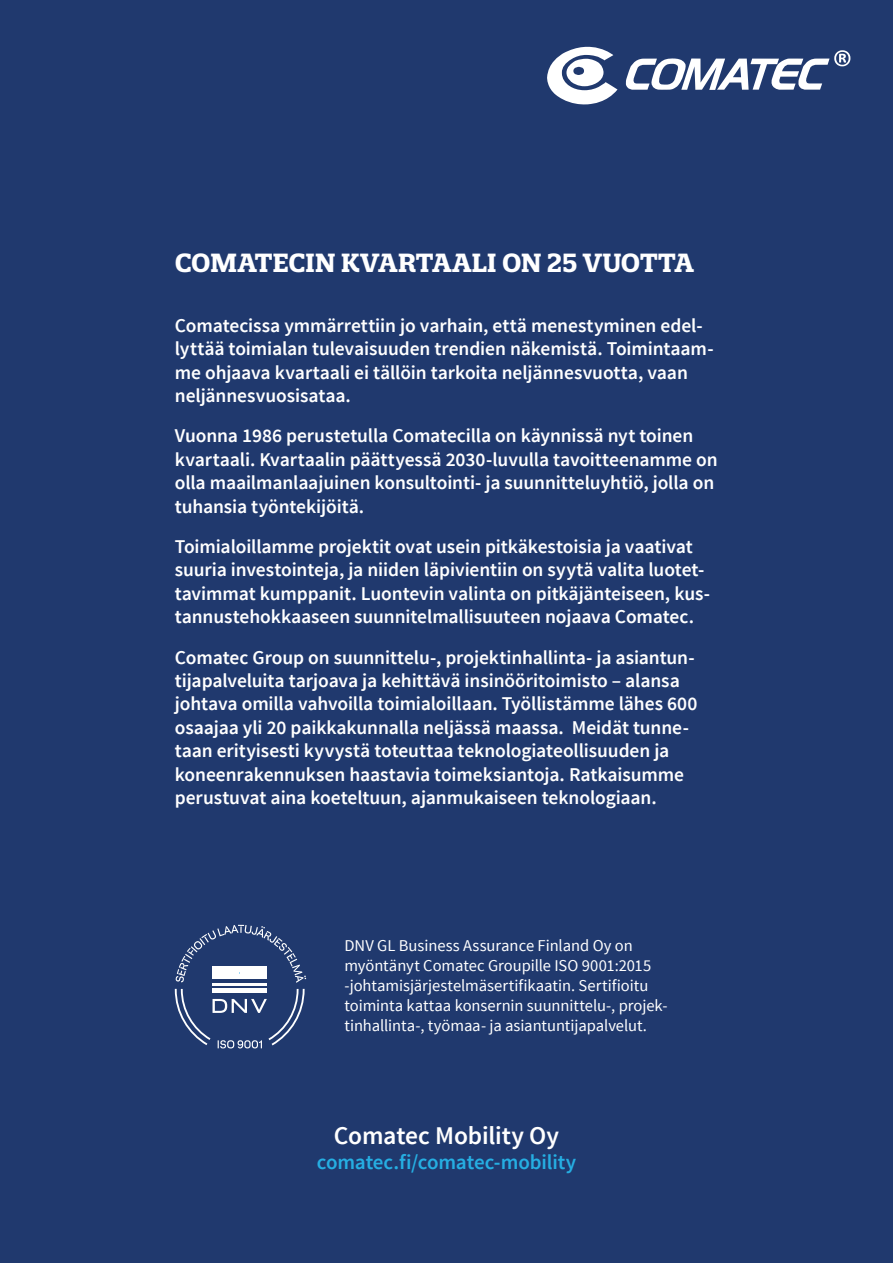
<style>
.page{position:relative;width:893px;height:1263px;background:#20396e}
.page>*{position:absolute;margin:0;border:0;box-sizing:border-box;transform-origin:0 0}
.laatikko-otsikko_neg{font:700 25.5px "Quatro Slab";letter-spacing:-.01em;color:#fff}
.leipäteksti_nega{font:600 25.5px "Source Sans Pro";letter-spacing:-.005em;color:#fff}
.leipäteksti_nega-2{font:600 21px "Source Sans Pro";letter-spacing:-.005em;color:#26aee2}
.leipäteksti_nega-3{font:600 19.5px/23.4px "Source Sans Pro";letter-spacing:-.005em;color:#fff}
.leipäteksti_pieni_ne{font:16.5px/19.8px "Source Sans Pro";letter-spacing:-.005em;color:#fff}
</style>
<div class="page">
<hr style="left:212px;top:984px;width:55px;height:2px;background:#fff">
<hr style="left:212px;top:988px;width:55px;height:4px;background:#fff">
<svg style="left:175px;top:989px;width:130px;height:59px"></svg>
<svg style="left:175px;top:925px;width:131px;height:58px"></svg>
<svg style="left:547px;top:46px;width:70px;height:59px"></svg>
<svg style="left:626px;top:50px;width:224px;height:40px"></svg>
<p class="laatikko-otsikko_neg" style="left:175px;top:247px;width:520px">COMATECIN KVARTAALI ON 25 VUOTTA</p>
<p class="leipäteksti_nega-3" style="left:175px;top:314px;width:540px">Comatecissa ymmärrettiin jo varhain, että menestyminen edel&shy;lyttää toimialan tulevaisuuden trendien näkemistä. Toimintaam&shy;me ohjaava kvartaali ei tällöin tarkoita neljännesvuotta, vaan neljännesvuosisataa.</p>
<p class="leipäteksti_nega-3" style="left:175px;top:425px;width:544px">Vuonna 1986 perustetulla Comatecilla on käynnissä nyt toinen kvartaali. Kvartaalin päättyessä 2030-luvulla tavoitteenamme on olla maailmanlaajuinen konsultointi- ja suunnitteluyhtiö, jolla on tuhansia työntekijöitä.</p>
<p class="leipäteksti_nega-3" style="left:175px;top:535px;width:537px">Toimialoillamme projektit ovat usein pitkäkestoisia ja vaativat suuria investointeja, ja niiden läpivientiin on syytä valita luotet&shy;tavimmat kumppanit. Luontevin valinta on pitkäjänteiseen, kus&shy;tannustehokkaaseen suunnitelmallisuuteen nojaava Comatec.</p>
<p class="leipäteksti_nega-3" style="left:175px;top:646px;width:524px">Comatec Group on suunnittelu-, projektinhallinta- ja asiantun&shy;tijapalveluita tarjoava ja kehittävä insinööritoimisto – alansa johtava omilla vahvoilla toimialoillaan. Työllistämme lähes 600 osaajaa yli 20 paikkakunnalla neljässä maassa. Meidät tunne&shy;taan erityisesti kyvystä toteuttaa teknologiateollisuuden ja koneenrakennuksen haastavia toimeksiantoja. Ratkaisumme perustuvat aina koeteltuun, ajanmukaiseen teknologiaan.</p>
<p class="leipäteksti_pieni_ne" style="left:344px;top:936px;width:325px">DNV GL Business Assurance Finland Oy on myöntänyt Comatec Groupille ISO 9001:2015 -johtamisjärjestelmäsertifikaatin. Sertifioitu toiminta kattaa konsernin suunnittelu-, projek&shy;tinhallinta-, työmaa- ja asiantuntijapalvelut.</p>
<p class="leipäteksti_nega" style="left:334px;top:1119px;width:227px">Comatec Mobility Oy</p>
<p class="leipäteksti_nega-2" style="left:317px;top:1148px;width:261px">comatec.fi/comatec-mobility</p>
</div>
